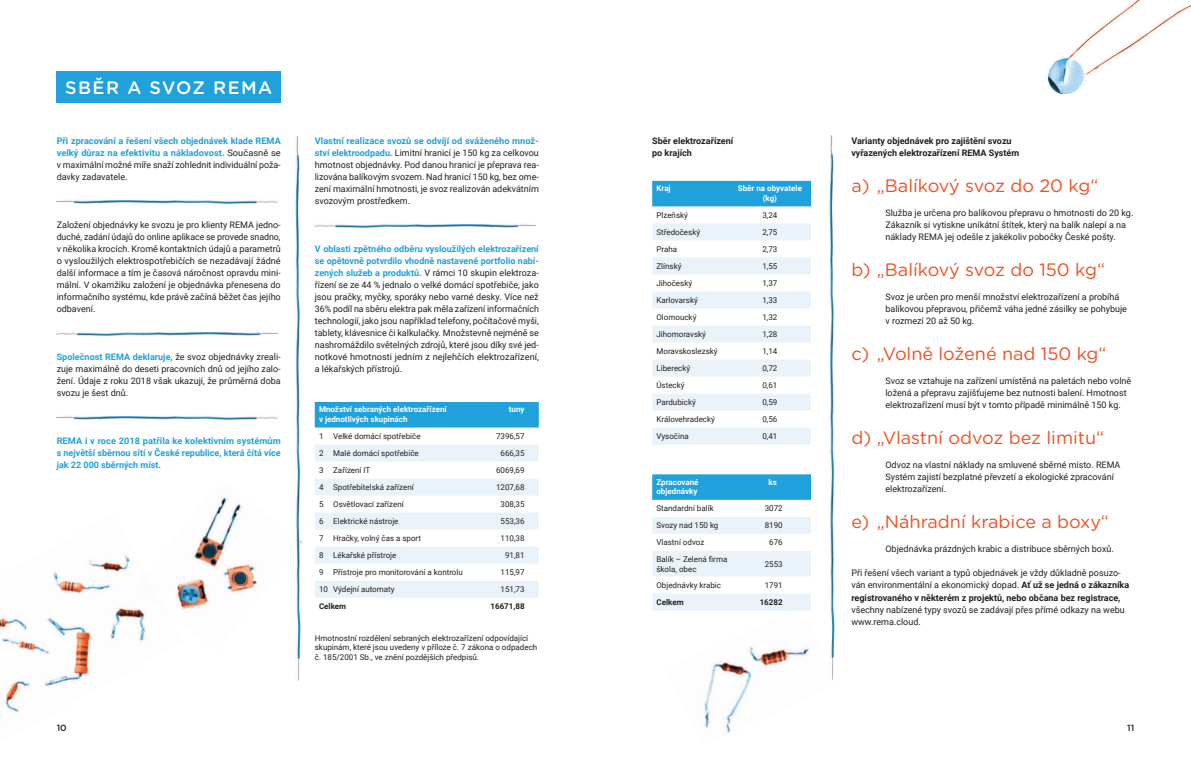
<style>
.page{position:relative;width:1191px;height:766px;background:#fff}
.page>*{position:absolute;margin:0;border:0;box-sizing:border-box;transform-origin:0 0}
.t1{font:18px "Gotham Rounded";color:#f05022}
.t2{font:500 18px "Gotham Rounded";letter-spacing:.08em;color:#fff}
.t3{font:9px/12px "Roboto";color:#231f20}
.t4{font:700 9px/12px "Roboto";color:#20a1db;text-align:justify}
.t5{font:700 9px/12px "Roboto";color:#231f20}
.t6{font:500 9px "Gotham Rounded";color:#231f20}
.t7{font:8px/9.6px "Roboto";color:#231f20}
.t8{font:700 8px/9.6px "Roboto";color:#fff}
.t9{font:700 8px "Roboto";color:#231f20}
.s1{font-weight:400;color:#231f20}
.s2{font-weight:700;color:#20a1db}
.s3{font-weight:700}
</style>
<div class="page">
<div style="left:652px;top:181px;width:159px;height:25px;background:#20a1db"></div>
<svg style="left:652px;top:223px;width:159px;height:221px"></svg>
<div style="left:57px;top:71px;width:224px;height:31px;background:#20a1db"></div>
<img style="left:666px;top:610px;width:169px;height:123px">
<div style="left:652px;top:474px;width:159px;height:25px;background:#20a1db"></div>
<svg style="left:652px;top:517px;width:159px;height:93px"></svg>
<img style="left:57px;top:200px;width:221px;height:4px">
<img style="left:57px;top:332px;width:221px;height:4px">
<img style="left:57px;top:416px;width:221px;height:4px">
<img style="left:315px;top:224px;width:221px;height:4px">
<img style="left:829px;top:136px;width:5px;height:543px">
<img style="left:295px;top:136px;width:5px;height:544px">
<div style="left:315px;top:402px;width:224px;height:25px;background:#20a1db"></div>
<svg style="left:315px;top:445px;width:224px;height:152px"></svg>
<img style="left:1047px;top:0;width:144px;height:94px">
<img style="left:0;top:555px;width:136px;height:163px">
<img style="left:136px;top:478px;width:166px;height:173px">
<h1 class="t2" style="left:65px;top:75px;width:208px">SBĚR A SVOZ REMA</h1>
<p class="t4" style="left:57px;top:134px;width:226px">Při zpracování a řešení všech objednávek klade REMA velký důraz na efektivitu a nákladovost. <span class="s1">Současně se v maximální možné míře snaží zohlednit individuální poža&shy;davky zadavatele.</span></p>
<p class="t3" style="left:57px;top:218px;width:226px;text-align:justify">Založení objednávky ke svozu je pro klienty REMA jedno&shy;duché, zadání údajů do online aplikace se provede snadno, v několika krocích. Kromě kontaktních údajů a parametrů o vysloužilých elektrospotřebičích se nezadávají žádné další informace a tím je časová náročnost opravdu mini&shy;mální. V okamžiku založení je objednávka přenesena do informačního systému, kde právě začíná běžet čas jejího odbavení.</p>
<p class="t3" style="left:57px;top:350px;width:226px;text-align:justify"><span class="s2">Společnost REMA deklaruje,</span> že svoz objednávky zreali&shy;zuje maximálně do deseti pracovních dnů od jejího zalo&shy;žení. Údaje z roku 2018 však ukazují, že průměrná doba svozu je šest dnů.</p>
<p class="t4" style="left:57px;top:434px;width:225px">REMA i v roce 2018 patřila ke kolektivním systémům s největší sběrnou sítí v České republice, která čítá více jak 22 000 sběrných míst.</p>
<p class="t3" style="left:315px;top:134px;width:226px;text-align:justify"><span class="s2">Vlastní realizace svozů se odvíjí od sváženého množ&shy;ství elektroodpadu.</span> Limitní hranicí je 150 kg za celkovou hmotnost objednávky. Pod danou hranicí je přeprava rea&shy;lizována balíkovým svozem. Nad hranicí 150 kg, bez ome&shy;zení maximální hmotnosti, je svoz realizován adekvátním svozovým prostředkem.</p>
<p class="t3" style="left:315px;top:242px;width:226px;text-align:justify"><span class="s2">V oblasti zpětného odběru vysloužilých elektrozařízení se opětovně potvrdilo vhodně nastavené portfolio nabí&shy;zených služeb a produktů.</span> V rámci 10 skupin elektroza&shy;řízení se ze 44 % jednalo o velké domácí spotřebiče, jako jsou pračky, myčky, sporáky nebo varné desky. Více než 36% podíl na sběru elektra pak měla zařízení informačních technologií, jako jsou například telefony, počítačové myši, tablety, klávesnice či kalkulačky. Množstevně nejméně se nashromáždilo světelných zdrojů, které jsou díky své jed&shy;notkové hmotnosti jedním z nejlehčích elektrozařízení, a lékařských přístrojů.</p>
<p class="t8" style="left:319px;top:404px;width:129px">Množství sebraných elektrozařízení v jednotlivých skupinách</p>
<p class="t8" style="left:509px;top:404px;width:17px">tuny</p>
<p class="t7" style="left:319px;top:431px;width:103px">1 Velké domácí spotřebiče</p>
<p class="t7" style="left:496px;top:431px;width:30px">7396,57</p>
<p class="t7" style="left:319px;top:448px;width:101px">2 Malé domácí spotřebiče</p>
<p class="t7" style="left:500px;top:448px;width:26px">666,35</p>
<p class="t7" style="left:319px;top:465px;width:53px">3 Zařízení IT</p>
<p class="t7" style="left:496px;top:465px;width:30px">6069,69</p>
<p class="t7" style="left:319px;top:482px;width:96px">4 Spotřebitelská zařízení</p>
<p class="t7" style="left:496px;top:482px;width:30px">1207,68</p>
<p class="t7" style="left:319px;top:499px;width:86px">5 Osvětlovací zařízení</p>
<p class="t7" style="left:500px;top:499px;width:26px">308,35</p>
<p class="t7" style="left:319px;top:516px;width:81px">6 Elektrické nástroje</p>
<p class="t7" style="left:500px;top:516px;width:26px">553,36</p>
<p class="t7" style="left:319px;top:533px;width:104px">7 Hračky, volný čas a sport</p>
<p class="t7" style="left:500px;top:533px;width:26px">110,38</p>
<p class="t7" style="left:319px;top:550px;width:79px">8 Lékařské přístroje</p>
<p class="t7" style="left:505px;top:550px;width:21px">91,81</p>
<p class="t7" style="left:319px;top:567px;width:145px">9 Přístroje pro monitorování a kontrolu</p>
<p class="t7" style="left:500px;top:567px;width:26px">115,97</p>
<p class="t7" style="left:319px;top:584px;width:77px">10 Výdejní automaty</p>
<p class="t7" style="left:500px;top:584px;width:26px">151,73</p>
<p class="t9" style="left:319px;top:600px;width:29px">Celkem</p>
<p class="t9" style="left:490px;top:600px;width:36px">16671,88</p>
<p class="t7" style="left:315px;top:632px;width:224px">Hmotnostní rozdělení sebraných elektrozařízení odpovídající skupinám, které jsou uvedeny v příloze č. 7 zákona o odpadech č. 185/2001 Sb., ve znění pozdějších předpisů.</p>
<p class="t5" style="left:652px;top:134px;width:83px">Sběr elektrozařízení po krajích</p>
<p class="t8" style="left:656px;top:183px;width:16px">Kraj</p>
<p class="t8" style="left:738px;top:183px;width:66px;text-align:center">Sběr na obyvatele (kg)</p>
<p class="t7" style="left:656px;top:210px;width:33px">Plzeňský</p>
<p class="t7" style="left:762px;top:210px;width:17px">3,24</p>
<p class="t7" style="left:656px;top:227px;width:45px">Středočeský</p>
<p class="t7" style="left:762px;top:227px;width:17px">2,75</p>
<p class="t7" style="left:656px;top:244px;width:22px">Praha</p>
<p class="t7" style="left:762px;top:244px;width:17px">2,73</p>
<p class="t7" style="left:656px;top:261px;width:27px">Zlínský</p>
<p class="t7" style="left:762px;top:261px;width:17px">1,55</p>
<p class="t7" style="left:656px;top:278px;width:37px">Jihočeský</p>
<p class="t7" style="left:762px;top:278px;width:17px">1,37</p>
<p class="t7" style="left:656px;top:295px;width:43px">Karlovarský</p>
<p class="t7" style="left:762px;top:295px;width:17px">1,33</p>
<p class="t7" style="left:656px;top:312px;width:42px">Olomoucký</p>
<p class="t7" style="left:762px;top:312px;width:17px">1,32</p>
<p class="t7" style="left:656px;top:329px;width:51px">Jihomoravský</p>
<p class="t7" style="left:762px;top:329px;width:17px">1,28</p>
<p class="t7" style="left:656px;top:346px;width:63px">Moravskoslezský</p>
<p class="t7" style="left:762px;top:346px;width:17px">1,14</p>
<p class="t7" style="left:656px;top:363px;width:35px">Liberecký</p>
<p class="t7" style="left:762px;top:363px;width:17px">0,72</p>
<p class="t7" style="left:656px;top:380px;width:30px">Ústecký</p>
<p class="t7" style="left:762px;top:380px;width:17px">0,61</p>
<p class="t7" style="left:656px;top:397px;width:41px">Pardubický</p>
<p class="t7" style="left:762px;top:397px;width:17px">0,59</p>
<p class="t7" style="left:656px;top:414px;width:60px">Královehradecký</p>
<p class="t7" style="left:762px;top:414px;width:17px">0,56</p>
<p class="t7" style="left:656px;top:431px;width:34px">Vysočina</p>
<p class="t7" style="left:762px;top:431px;width:17px">0,41</p>
<p class="t8" style="left:656px;top:476px;width:44px">Zpracované objednávky</p>
<p class="t8" style="left:768px;top:476px;width:10px">ks</p>
<p class="t7" style="left:656px;top:503px;width:59px">Standardní balík</p>
<p class="t7" style="left:764px;top:503px;width:19px">3072</p>
<p class="t7" style="left:656px;top:520px;width:63px">Svozy nad 150 kg</p>
<p class="t7" style="left:764px;top:520px;width:19px">8190</p>
<p class="t7" style="left:656px;top:537px;width:49px">Vlastní odvoz</p>
<p class="t7" style="left:769px;top:537px;width:15px">676</p>
<p class="t7" style="left:656px;top:554px;width:72px">Balík – Zelená firma škola, obec</p>
<p class="t7" style="left:764px;top:558px;width:19px">2553</p>
<p class="t7" style="left:656px;top:580px;width:66px">Objednávky krabic</p>
<p class="t7" style="left:764px;top:580px;width:19px">1791</p>
<p class="t9" style="left:656px;top:596px;width:29px">Celkem</p>
<p class="t9" style="left:759px;top:596px;width:24px">16282</p>
<p class="t5" style="left:851px;top:134px;width:169px">Varianty objednávek pro zajištění svozu vyřazených elektrozařízení REMA Systém</p>
<h1 class="t1" style="left:851px;top:173px;width:248px">a) „Balíkový svoz do 20 kg“</h1>
<p class="t3" style="left:885px;top:206px;width:249px">Služba je určena pro balíkovou přepravu o hmotnosti do 20 kg.<br>Zákazník si vytiskne unikátní štítek, který na balík nalepí a na náklady REMA jej odešle z jakékoliv pobočky České pošty.</p>
<h1 class="t1" style="left:851px;top:257px;width:255px">b) „Balíkový svoz do 150 kg“</h1>
<p class="t3" style="left:885px;top:290px;width:243px">Svoz je určen pro menší množství elektrozařízení a probíhá balíkovou přepravou, přičemž váha jedné zásilky se pohybuje v rozmezí 20 až 50 kg.</p>
<h1 class="t1" style="left:851px;top:341px;width:257px">c) „Volně ložené nad 150 kg“</h1>
<p class="t3" style="left:885px;top:374px;width:247px">Svoz se vztahuje na zařízení umístěná na paletách nebo volně ložená a přepravu zajišťujeme bez nutnosti balení. Hmotnost elektrozařízení musí být v tomto případě minimálně 150 kg.</p>
<h1 class="t1" style="left:851px;top:425px;width:254px">d) „Vlastní odvoz bez limitu“</h1>
<p class="t3" style="left:885px;top:458px;width:236px">Odvoz na vlastní náklady na smluvené sběrné místo. REMA<br>Systém zajistí bezplatné převzetí a ekologické zpracování elektrozařízení.</p>
<h1 class="t1" style="left:851px;top:509px;width:259px">e) „Náhradní krabice a boxy“</h1>
<p class="t3" style="left:885px;top:542px;width:230px">Objednávka prázdných krabic a distribuce sběrných boxů.</p>
<p class="t3" style="left:851px;top:566px;width:279px">Při řešení všech variant a typů objednávek je vždy důkladně posuzo&shy;ván environmentální a ekonomický dopad. <span class="s3">Ať už se jedná o zákazníka registrovaného v některém z projektů, nebo občana bez registrace,</span></p>
<p class="t3" style="left:851px;top:602px;width:275px">všechny nabízené typy svozů se zadávají přes přímé odkazy na webu www.rema.cloud.</p>
<p class="t6" style="left:57px;top:720px;width:12px">10</p>
<p class="t6" style="left:1127px;top:720px;width:9px">11</p>
</div>
